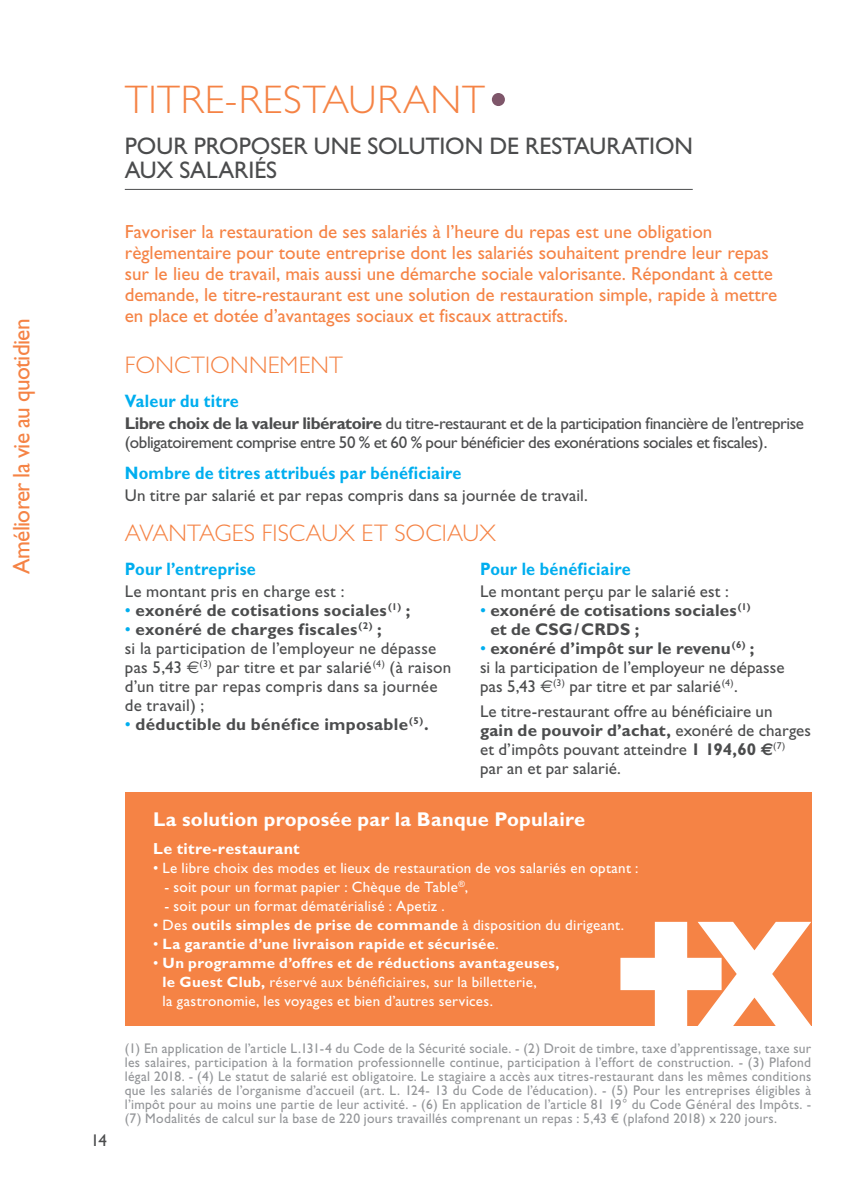
<style>
.page{position:relative;width:851px;height:1191px;background:#fff}
.page>*{position:absolute;margin:0;border:0;box-sizing:border-box;transform-origin:0 0}
.t1{font:300 40px "Gill Sans";letter-spacing:.015em;color:#f58345}
.t2{font:24px/24px "Gill Sans";letter-spacing:-.005em;color:#4b4c4d}
.t3{font:300 24px "Gill Sans";letter-spacing:.005em;color:#f58345}
.t4{font:24px "Gill Sans";letter-spacing:-.03em;color:#f58345}
.t5{font:700 20px "Gill Sans";letter-spacing:.01em;color:#fff}
.t6{font:19px/21px "Gill Sans";color:#f58345}
.t7{font:700 18px "Gill Sans";letter-spacing:.015em;color:#00aeef;scale:.9 1}
.t8{font:17px/19px "Gill Sans";letter-spacing:.005em;color:#4b4c4d}
.t9{font:17px/19px "Gill Sans";letter-spacing:-.025em;color:#4b4c4d}
.t10{font:700 17px/19px "Gill Sans";letter-spacing:.015em;color:#4b4c4d}
.t11{font:700 16px "Gill Sans";letter-spacing:.02em;color:#fff}
.t12{font:15px/19px "Gill Sans";letter-spacing:.02em;color:#fff}
.t13{font:700 15px "Gill Sans";letter-spacing:.02em;color:#fff}
.t14{font:14px/14px "Gill Sans";letter-spacing:.02em;color:#939598;text-align:justify}
.s1{font-weight:700}
.s2{font-weight:400;color:#00aeef}
.s3{color:#00aeef}
.s4{font-family:"Euro Sans"}
.s5{font-family:"Euro Sans";font-weight:700}
.s6{font-weight:400}
</style>
<div class="page">
<hr style="left:125px;top:189px;width:567px;height:1px;background:#4b4c4d">
<div style="left:125px;top:792px;width:686px;height:234px;background:#f58345"></div>
<svg style="left:620px;top:922px;width:191px;height:104px"></svg>
<div style="left:492px;top:93px;width:13px;height:13px;background:#7e566a;border-radius:50%"></div>
<h2 class="t4" style="left:7px;top:574px;width:256px;rotate:-90deg">Améliorer la vie au quotidien</h2>
<h1 class="t1" style="left:125px;top:77px;width:361px">TITRE-RESTAURANT</h1>
<h2 class="t2" style="left:125px;top:134px;width:569px">POUR PROPOSER UNE SOLUTION DE RESTAURATION<br>AUX SALARIÉS</h2>
<p class="t8" style="left:91px;top:1130px;width:18px">14</p>
<p class="t6" style="left:125px;top:221px;width:654px">Favoriser la restauration de ses salariés à l’heure du repas est une obligation règlementaire pour toute entreprise dont les salariés souhaitent prendre leur repas sur le lieu de travail, mais aussi une démarche sociale valorisante. Répondant à cette demande, le titre-restaurant est une solution de restauration simple, rapide à mettre en place et dotée d’avantages sociaux et fiscaux attractifs.</p>
<h2 class="t3" style="left:125px;top:351px;width:219px">FONCTIONNEMENT</h2>
<p class="t7" style="left:125px;top:390px;width:128px">Valeur du titre</p>
<p class="t9" style="left:125px;top:414px;width:680px"><span class="s1">Libre choix de la valeur libératoire</span> du titre-restaurant et de la participation financière de l’entreprise (obligatoirement comprise entre 50 % et 60 % pour bénéficier des exonérations sociales et fiscales).</p>
<p class="t7" style="left:125px;top:462px;width:375px">Nombre de titres attribués par bénéficiaire</p>
<p class="t8" style="left:125px;top:486px;width:464px">Un titre par salarié et par repas compris dans sa journée de travail.</p>
<h2 class="t3" style="left:125px;top:519px;width:372px">AVANTAGES FISCAUX ET SOCIAUX</h2>
<p class="t7" style="left:125px;top:558px;width:147px">Pour l’entreprise</p>
<p class="t8" style="left:125px;top:582px;width:221px">Le montant pris en charge est :</p>
<p class="t10" style="left:125px;top:601px;width:287px"><span class="s2">•</span> exonéré de cotisations sociales<sup>(1)</sup> ;</p>
<p class="t8" style="left:125px;top:620px;width:328px"><span class="s3">•</span> <span class="s1">exonéré de charges fiscales</span><sup>(2)</sup> <span class="s1">;<br></span>si la participation de l’employeur ne dépasse pas 5,43 <span class="s4">E</span><sup>(3)</sup> par titre et par salarié<sup>(4)</sup> (à raison d’un titre par repas compris dans sa journée de travail) ;</p>
<p class="t10" style="left:125px;top:715px;width:305px"><span class="s2">•</span> déductible du bénéfice imposable<sup>(5)</sup>.</p>
<p class="t7" style="left:480px;top:558px;width:169px">Pour le bénéficiaire</p>
<p class="t8" style="left:480px;top:582px;width:250px">Le montant perçu par le salarié est :</p>
<p class="t10" style="left:490px;top:601px;width:261px;text-indent:-10px"><span class="s2">•</span> exonéré de cotisations sociales<sup>(1) </sup>et de CSG/CRDS ;</p>
<p class="t8" style="left:480px;top:639px;width:306px"><span class="s3">•</span> <span class="s1">exonéré d’impôt sur le revenu</span><sup>(6)</sup> <span class="s1">;<br></span>si la participation de l’employeur ne dépasse pas 5,43 <span class="s4">E</span><sup>(3)</sup> par titre et par salarié<sup>(4)</sup>.</p>
<p class="t8" style="left:480px;top:701px;width:332px">Le titre-restaurant offre au bénéficiaire un<br><span class="s1">gain de pouvoir d’achat,</span> exonéré de charges et d’impôts pouvant atteindre <span class="s1">1 194,60</span> <span class="s5">€</span><sup>(7) </sup>par an et par salarié.</p>
<h3 class="t5" style="left:153px;top:807px;width:433px">La solution proposée par la Banque Populaire</h3>
<p class="t11" style="left:153px;top:838px;width:148px">Le titre-restaurant</p>
<p class="t12" style="left:153px;top:858px;width:487px">• Le libre choix des modes et lieux de restauration de vos salariés en optant :</p>
<p class="t12" style="left:164px;top:877px;width:305px">- soit pour un format papier : Chèque de Table<sup>®</sup>,</p>
<p class="t12" style="left:164px;top:896px;width:281px">- soit pour un format dématérialisé : Apetiz .</p>
<p class="t13" style="left:153px;top:915px;width:472px"><span class="s6">• Des</span> outils simples de prise de commande <span class="s6">à disposition du dirigeant.</span></p>
<p class="t13" style="left:153px;top:934px;width:347px"><span class="s6">•</span> La garantie d’une livraison rapide et sécurisée<span class="s6">.</span></p>
<p class="t12" style="left:163px;top:953px;width:398px;text-indent:-9px">• <span class="s1">Un programme d’offres et de réductions avantageuses, le Guest Club,</span> réservé aux bénéficiaires, sur la billetterie,<br>la gastronomie, les voyages et bien d’autres services.</p>
<p class="t14" style="left:125px;top:1041px;width:688px">(1) En application de l’article L.131-4 du Code de la Sécurité sociale. - (2) Droit de timbre, taxe d’apprentissage, taxe sur les salaires, participation à la formation professionnelle continue, participation à l’effort de construction. - (3) Plafond légal 2018. - (4) Le statut de salarié est obligatoire. Le stagiaire a accès aux titres-restaurant dans les mêmes conditions que les salariés de l’organisme d’accueil (art. L. 124- 13 du Code de l’éducation). - (5) Pour les entreprises éligibles à l’impôt pour au moins une partie de leur activité. - (6) En application de l’article 81 19° du Code Général des Impôts. - (7) Modalités de calcul sur la base de 220 jours travaillés comprenant un repas : 5,43 € (plafond 2018) x 220 jours.</p>
</div>
